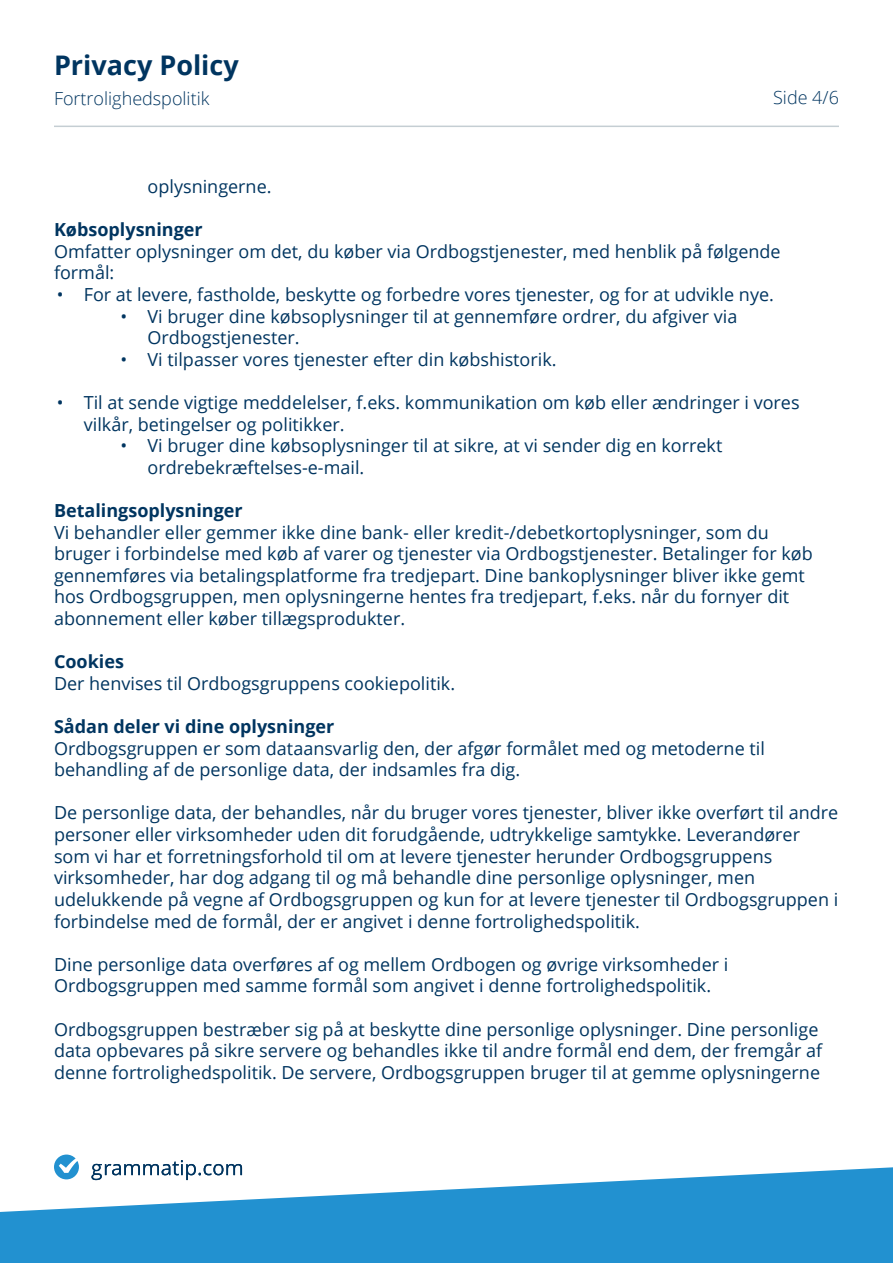
<style>
.page{position:relative;width:893px;height:1263px;background:#fff}
.page>*{position:absolute;margin:0;border:0;box-sizing:border-box;transform-origin:0 0}
.t1{font:700 27px "Open Sans";color:#003560}
.t2{font:18px/21.6px "Open Sans";color:#003560}
.t3{font:700 18px "Open Sans";color:#003560}
.t4{font:300 18px "Open Sans";color:#003560}
</style>
<div class="page">
<svg style="left:92px;top:1160px;width:150px;height:7px"></svg>
<svg style="left:54px;top:1154px;width:25px;height:13px"></svg>
<svg style="left:0;top:1167px;width:893px;height:96px;fill:#2291d0"></svg>
<hr style="left:54px;top:126px;width:785px;height:1px;background:#c5ced3">
<h1 class="t1" style="left:54px;top:46px;width:186px">Privacy Policy</h1>
<p class="t4" style="left:54px;top:86px;width:157px">Fortrolighedspolitik</p>
<p class="t4" style="left:773px;top:85px;width:67px">Side 4/6</p>
<p class="t2" style="left:148px;top:175px;width:126px">oplysningerne.</p>
<p class="t3" style="left:54px;top:217px;width:150px">Købsoplysninger</p>
<p class="t2" style="left:54px;top:240px;width:728px">Omfatter oplysninger om det, du køber via Ordbogstjenester, med henblik på følgende formål:</p>
<p class="t2" style="left:57px;top:283px;width:719px">• For at levere, fastholde, beskytte og forbedre vores tjenester, og for at udvikle nye.</p>
<p class="t2" style="left:148px;top:305px;width:591px;text-indent:-27px">• Vi bruger dine købsoplysninger til at gennemføre ordrer, du afgiver via<br>Ordbogstjenester.</p>
<p class="t2" style="left:121px;top:348px;width:438px">• Vi tilpasser vores tjenester efter din købshistorik.</p>
<p class="t2" style="left:84px;top:391px;width:717px;text-indent:-27px">• Til at sende vigtige meddelelser, f.eks. kommunikation om køb eller ændringer i vores vilkår, betingelser og politikker.</p>
<p class="t2" style="left:148px;top:434px;width:576px;text-indent:-27px">• Vi bruger dine købsoplysninger til at sikre, at vi sender dig en korrekt ordrebekræftelses-e-mail.</p>
<p class="t3" style="left:54px;top:498px;width:190px">Betalingsoplysninger</p>
<p class="t2" style="left:54px;top:521px;width:760px">Vi behandler eller gemmer ikke dine bank- eller kredit-/debetkortoplysninger, som du bruger i forbindelse med køb af varer og tjenester via Ordbogstjenester. Betalinger for køb gennemføres via betalingsplatforme fra tredjepart. Dine bankoplysninger bliver ikke gemt hos Ordbogsgruppen, men oplysningerne hentes fra tredjepart, f.eks. når du fornyer dit abonnement eller køber tillægsprodukter.</p>
<p class="t3" style="left:54px;top:649px;width:71px">Cookies</p>
<p class="t2" style="left:54px;top:672px;width:403px">Der henvises til Ordbogsgruppens cookiepolitik.</p>
<p class="t3" style="left:54px;top:714px;width:282px">Sådan deler vi dine oplysninger</p>
<p class="t2" style="left:54px;top:737px;width:712px">Ordbogsgruppen er som dataansvarlig den, der afgør formålet med og metoderne til behandling af de personlige data, der indsamles fra dig.</p>
<p class="t2" style="left:54px;top:802px;width:786px">De personlige data, der behandles, når du bruger vores tjenester, bliver ikke overført til andre personer eller virksomheder uden dit forudgående, udtrykkelige samtykke. Leverandører som vi har et forretningsforhold til om at levere tjenester herunder Ordbogsgruppens virksomheder, har dog adgang til og må behandle dine personlige oplysninger, men udelukkende på vegne af Ordbogsgruppen og kun for at levere tjenester til Ordbogsgruppen i forbindelse med de formål, der er angivet i denne fortrolighedspolitik.</p>
<p class="t2" style="left:54px;top:953px;width:676px">Dine personlige data overføres af og mellem Ordbogen og øvrige virksomheder i<br>Ordbogsgruppen med samme formål som angivet i denne fortrolighedspolitik.</p>
<p class="t2" style="left:54px;top:1018px;width:770px">Ordbogsgruppen bestræber sig på at beskytte dine personlige oplysninger. Dine personlige data opbevares på sikre servere og behandles ikke til andre formål end dem, der fremgår af denne fortrolighedspolitik. De servere, Ordbogsgruppen bruger til at gemme oplysningerne</p>
</div>
